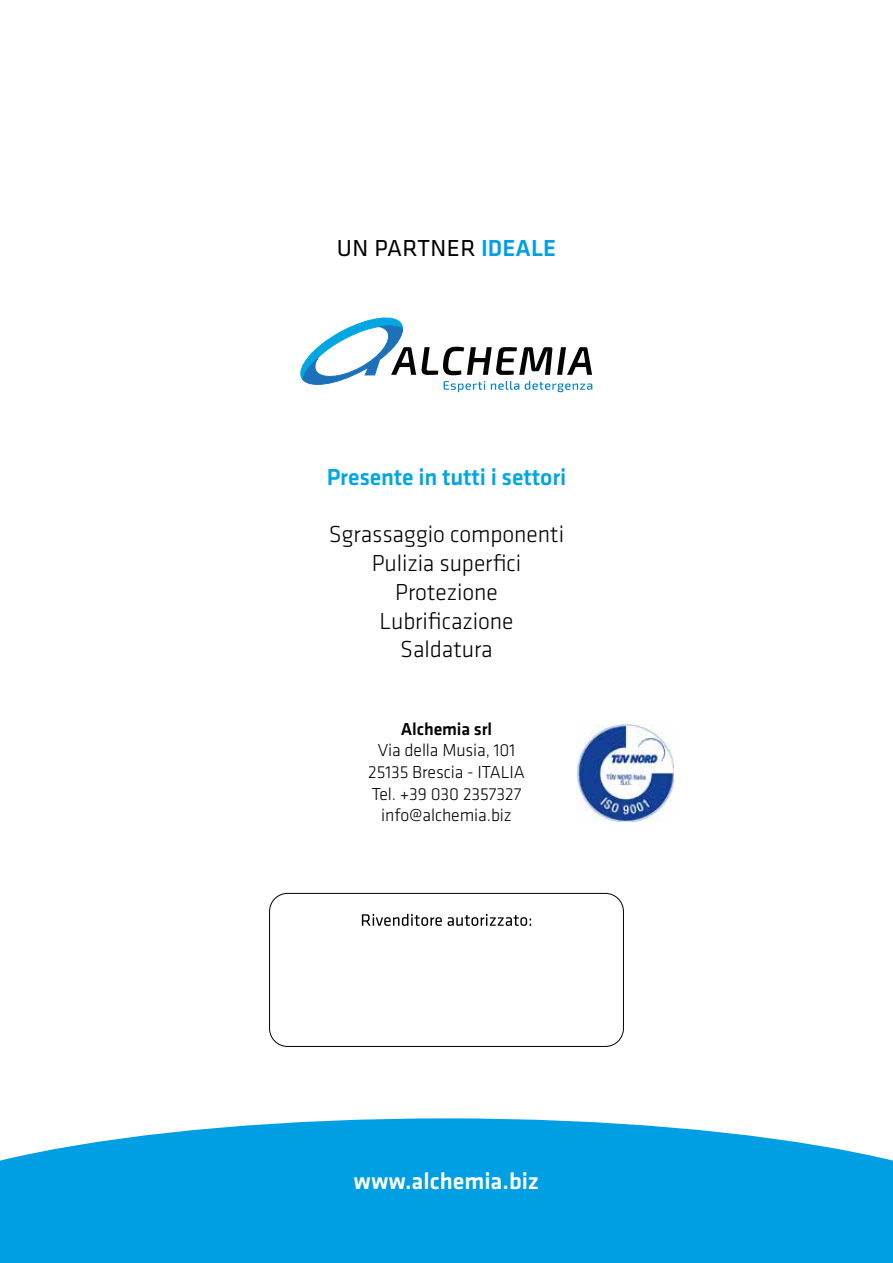
<style>
.page{position:relative;width:893px;height:1263px;background:#fff}
.page>*{position:absolute;margin:0;border:0;box-sizing:border-box;transform-origin:0 0}
.t1{font:300 24px/28.8px "Klavika";letter-spacing:-.005em;color:#020203;text-align:center}
.t2{font:500 24px "Klavika";letter-spacing:-.005em;color:#00a6e2}
.t3{font:500 24px "Klavika";color:#fff}
.t4{font:24px "Klavika";letter-spacing:.02em;color:#000}
.t5{font:300 18px/21.6px "Klavika";letter-spacing:-.005em;color:#020203;text-align:center}
.t6{font:500 18px "Klavika";letter-spacing:-.005em;color:#020203}
.s1{font-weight:500;color:#009fe3}
</style>
<div class="page">
<svg style="left:300px;top:317px;width:292px;height:75px"></svg>
<svg style="left:0;top:1118px;width:893px;height:145px;background:#17a7e5"></svg>
<img style="left:576px;top:724px;width:98px;height:97px">
<div style="left:269px;top:893px;width:355px;height:154px;border:1px solid #000;border-radius:18px"></div>
<svg style="left:362px;top:914px;width:169px;height:12px"></svg>
<h1 class="t4" style="left:337px;top:232px;width:221px">UN PARTNER <span class="s1">IDEALE</span></h1>
<h1 class="t2" style="left:327px;top:464px;width:241px">Presente in tutti i settori</h1>
<h1 class="t1" style="left:329px;top:520px;width:237px">Sgrassaggio componenti<br>Pulizia superfici<br>Protezione<br>Lubrificazione<br>Saldatura</h1>
<p class="t6" style="left:401px;top:719px;width:93px">Alchemia srl</p>
<p class="t5" style="left:368px;top:740px;width:158px">Via della Musia, 101<br>25135 Brescia - ITALIA<br>Tel. +39 030 2357327 info@alchemia.biz</p>
<h1 class="t3" style="left:354px;top:1167px;width:187px">www.alchemia.biz</h1>
</div>
